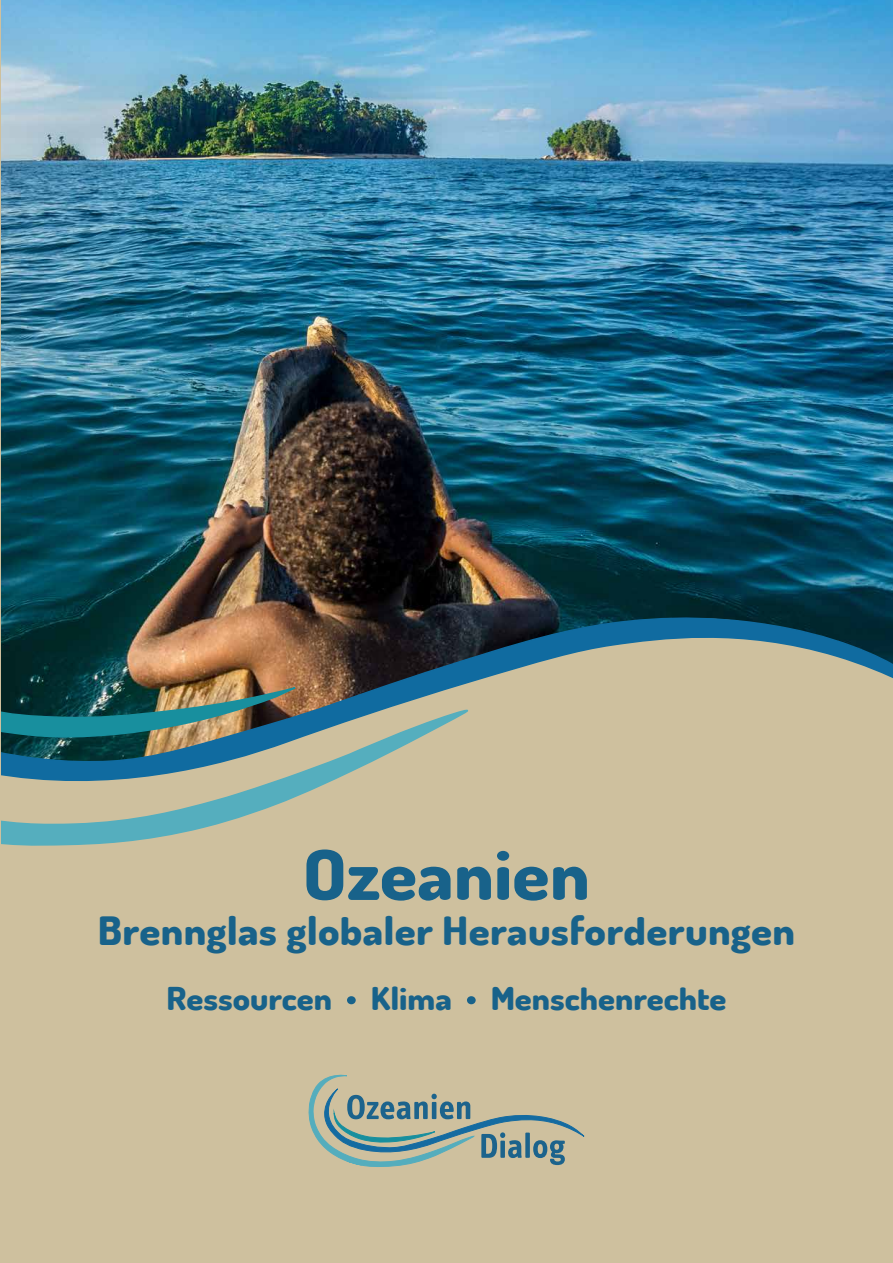
<style>
.page{position:relative;width:893px;height:1263px;background:#fff}
.page>*{position:absolute;margin:0;border:0;box-sizing:border-box;transform-origin:0 0}
.t1{font:800 69px "Dosis";color:#18628a;scale:1.09 1}
.t2{font:800 39px "Dosis";letter-spacing:.005em;color:#18628a;scale:1.09 1}
.t3{font:800 31.5px "Dosis";color:#18628a;scale:1.09 1}
</style>
<div class="page">
<img style="left:1px;top:0;width:892px;height:498px">
<div style="left:1px;top:796px;width:892px;height:467px;background:#cec09e"></div>
<svg style="left:469px;top:498px;width:424px;height:298px"></svg>
<img style="left:1px;top:424px;width:468px;height:423px">
<hr style="left:0;top:0;width:1px;height:1263px;background:#cec09e">
<svg style="left:307px;top:1071px;width:283px;height:96px"></svg>
<h1 class="t1" style="left:303px;top:830px;width:265px">Ozeanien</h1>
<p class="t2" style="left:98px;top:906px;width:641px">Brennglas globaler Herausforderungen</p>
<p class="t3" style="left:167px;top:978px;width:515px">Ressourcen <sup>.</sup> Klima <sup>.</sup> Menschenrechte</p>
</div>
